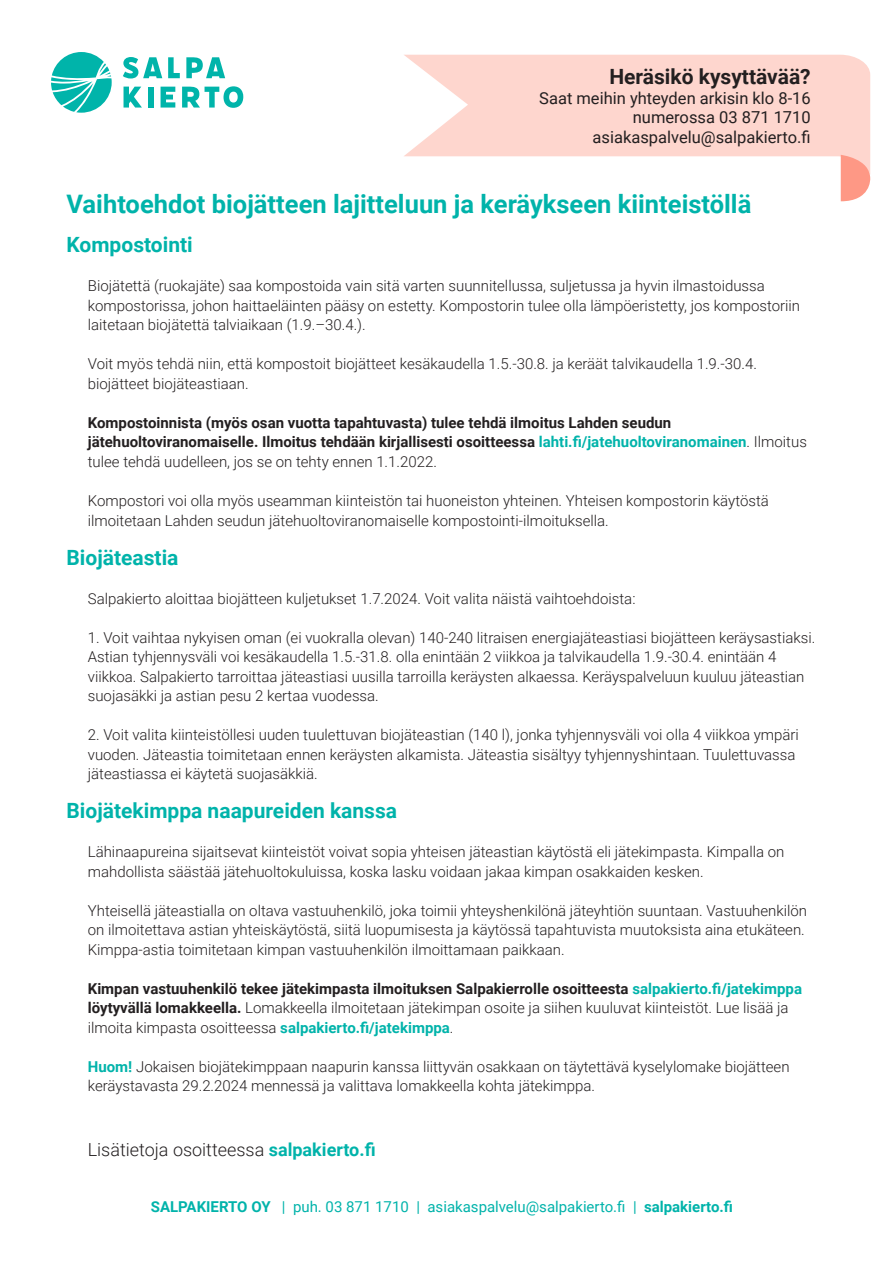
<style>
.page{position:relative;width:893px;height:1263px;background:#fff}
.page>*{position:absolute;margin:0;border:0;box-sizing:border-box;transform-origin:0 0}
.t1{font:700 25.5px "Roboto";color:#00b3aa}
.t2{font:700 21px "Roboto";color:#00b3aa}
.t3{font:700 21px "Roboto";color:#231f20}
.t4{font:300 18px "Roboto";color:#231f20}
.t5{font:16.5px/19.5px "Roboto";color:#231f20;text-align:right}
.t6{font:300 15px/19.5px "Roboto";color:#231f20}
.t7{font:700 15px/19.5px "Roboto";color:#231f20}
.t8{font:15px "Roboto";color:#00b3aa}
.s1{color:#00b3aa}
.s2{font-weight:300}
.s3{font-weight:700}
.s4{font-weight:700;color:#00b3aa}
</style>
<div class="page">
<svg style="left:404px;top:55px;width:466px;height:120px;fill:#fed6ce"></svg>
<svg style="left:841px;top:155px;width:29px;height:46px"></svg>
<svg style="left:123px;top:57px;width:39px;height:22px"></svg>
<svg style="left:168px;top:57px;width:12px;height:21px"></svg>
<svg style="left:186px;top:57px;width:39px;height:21px"></svg>
<svg style="left:124px;top:87px;width:18px;height:21px"></svg>
<div style="left:148px;top:87px;width:5px;height:21px;background:#00b4aa"></div>
<svg style="left:161px;top:87px;width:14px;height:21px"></svg>
<svg style="left:182px;top:86px;width:61px;height:22px"></svg>
<svg style="left:51px;top:52px;width:61px;height:61px"></svg>
<p class="t3" style="left:609px;top:62px;width:203px">Heräsikö kysyttävää?</p>
<p class="t5" style="left:539px;top:87px;width:273px">Saat meihin yhteyden arkisin klo 8-16 numerossa 03 871 1710</p>
<p class="t5" style="left:593px;top:126px;width:220px">asiakaspalvelu@salpakierto.fi</p>
<p class="t1" style="left:67px;top:187px;width:686px">Vaihtoehdot biojätteen lajitteluun ja keräykseen kiinteistöllä</p>
<p class="t2" style="left:67px;top:230px;width:128px">Kompostointi</p>
<p class="t6" style="left:88px;top:276px;width:714px">Biojätettä (ruokajäte) saa kompostoida vain sitä varten suunnitellussa, suljetussa ja hyvin ilmastoidussa kompostorissa, johon haittaeläinten pääsy on estetty. Kompostorin tulee olla lämpöeristetty, jos kompostoriin laitetaan biojätettä talviaikaan (1.9.–30.4.).</p>
<p class="t6" style="left:88px;top:354px;width:671px">Voit myös tehdä niin, että kompostoit biojätteet kesäkaudella 1.5.-30.8. ja keräät talvikaudella 1.9.-30.4. biojätteet biojäteastiaan.</p>
<p class="t7" style="left:88px;top:412px;width:721px">Kompostoinnista (myös osan vuotta tapahtuvasta) tulee tehdä ilmoitus Lahden seudun jätehuoltoviranomaiselle. Ilmoitus tehdään kirjallisesti osoitteessa <span class="s1">lahti.fi/jatehuoltoviranomainen</span><span class="s2">. Ilmoitus tulee tehdä uudelleen, jos se on tehty ennen 1.1.2022.</span></p>
<p class="t6" style="left:88px;top:490px;width:682px">Kompostori voi olla myös useamman kiinteistön tai huoneiston yhteinen. Yhteisen kompostorin käytöstä ilmoitetaan Lahden seudun jätehuoltoviranomaiselle kompostointi-ilmoituksella.</p>
<p class="t2" style="left:67px;top:542px;width:113px">Biojäteastia</p>
<p class="t6" style="left:88px;top:588px;width:549px">Salpakierto aloittaa biojätteen kuljetukset 1.7.2024. Voit valita näistä vaihtoehdoista:</p>
<p class="t6" style="left:88px;top:627px;width:729px">1. Voit vaihtaa nykyisen oman (ei vuokralla olevan) 140-240 litraisen energiajäteastiasi biojätteen keräysastiaksi.<br>Astian tyhjennysväli voi kesäkaudella 1.5.-31.8. olla enintään 2 viikkoa ja talvikaudella 1.9.-30.4. enintään 4 viikkoa. Salpakierto tarroittaa jäteastiasi uusilla tarroilla keräysten alkaessa. Keräyspalveluun kuuluu jäteastian suojasäkki ja astian pesu 2 kertaa vuodessa.</p>
<p class="t6" style="left:88px;top:724px;width:713px">2. Voit valita kiinteistöllesi uuden tuulettuvan biojäteastian (140 l), jonka tyhjennysväli voi olla 4 viikkoa ympäri vuoden. Jäteastia toimitetaan ennen keräysten alkamista. Jäteastia sisältyy tyhjennyshintaan. Tuulettuvassa jäteastiassa ei käytetä suojasäkkiä.</p>
<p class="t2" style="left:67px;top:796px;width:332px">Biojätekimppa naapureiden kanssa</p>
<p class="t6" style="left:88px;top:841px;width:698px">Lähinaapureina sijaitsevat kiinteistöt voivat sopia yhteisen jäteastian käytöstä eli jätekimpasta. Kimpalla on mahdollista säästää jätehuoltokuluissa, koska lasku voidaan jakaa kimpan osakkaiden kesken.</p>
<p class="t6" style="left:88px;top:900px;width:721px">Yhteisellä jäteastialla on oltava vastuuhenkilö, joka toimii yhteyshenkilönä jäteyhtiön suuntaan. Vastuuhenkilön on ilmoitettava astian yhteiskäytöstä, siitä luopumisesta ja käytössä tapahtuvista muutoksista aina etukäteen.<br>Kimppa-astia toimitetaan kimpan vastuuhenkilön ilmoittamaan paikkaan.</p>
<p class="t6" style="left:88px;top:978px;width:716px"><span class="s3">Kimpan vastuuhenkilö tekee jätekimpasta ilmoituksen Salpakierrolle osoitteesta</span> <span class="s4">salpakierto.fi/jatekimppa </span><span class="s3">löytyvällä lomakkeella.</span> Lomakkeella ilmoitetaan jätekimpan osoite ja siihen kuuluvat kiinteistöt. Lue lisää ja ilmoita kimpasta osoitteessa <span class="s4">salpakierto.fi/jatekimppa</span>.</p>
<p class="t6" style="left:88px;top:1056px;width:703px"><span class="s4">Huom!</span> Jokaisen biojätekimppaan naapurin kanssa liittyvän osakkaan on täytettävä kyselylomake biojätteen keräystavasta 29.2.2024 mennessä ja valittava lomakkeella kohta jätekimppa.</p>
<p class="t4" style="left:88px;top:1137px;width:289px">Lisätietoja osoitteessa <span class="s4">salpakierto.fi</span></p>
<p class="t8" style="left:151px;top:1196px;width:584px"><span class="s3">SALPAKIERTO OY</span> | puh. 03 871 1710 | asiakaspalvelu@salpakierto.fi | <span class="s3">salpakierto.fi</span></p>
</div>
